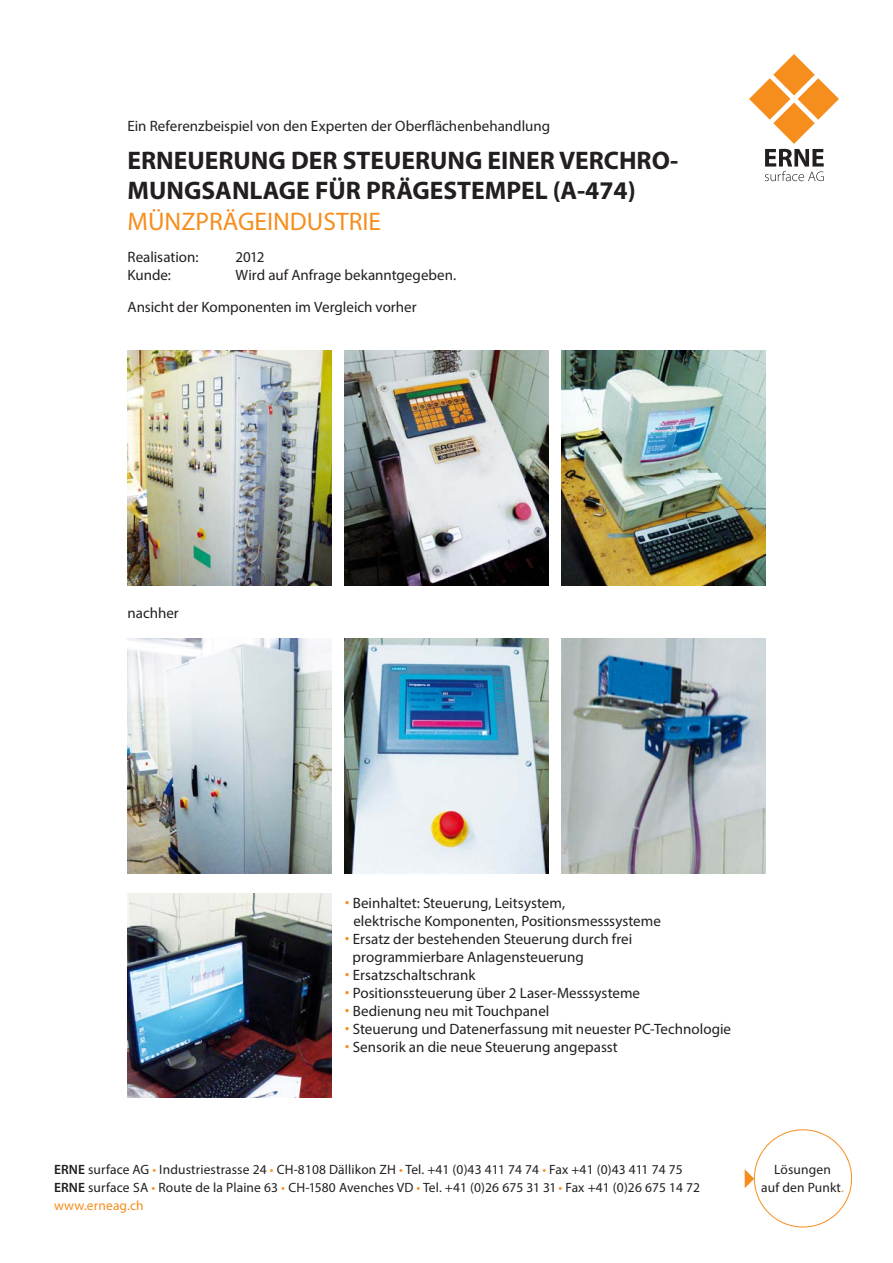
<style>
.page{position:relative;width:893px;height:1263px;background:#fff}
.page>*{position:absolute;margin:0;border:0;box-sizing:border-box;transform-origin:0 0}
.t1{font:700 25.5px/30.6px "Myriad Pro";color:#231f20}
.t2{font:25.5px "Myriad Pro";color:#f68e1e}
.t3{font:15px/18px "Myriad Pro";color:#231f20}
.t4{font:13.5px/18px "Myriad Pro";letter-spacing:.01em;color:#231f20;text-align:center}
.s1{font-family:"Helvetica";color:#f68e1e}
.s2{font-weight:600}
.s3{color:#f68e1e}
</style>
<div class="page">
<svg style="left:745px;top:1169px;width:9px;height:19px"></svg>
<svg style="left:749px;top:54px;width:90px;height:127px"></svg>
<img style="left:128px;top:351px;width:204px;height:234px">
<img style="left:344px;top:351px;width:205px;height:234px">
<img style="left:561px;top:351px;width:204px;height:234px">
<img style="left:128px;top:638px;width:204px;height:235px">
<img style="left:344px;top:638px;width:205px;height:235px">
<img style="left:561px;top:638px;width:204px;height:235px">
<img style="left:128px;top:894px;width:204px;height:204px">
<p class="t3" style="left:128px;top:117px;width:424px">Ein Referenzbeispiel von den Experten der Oberflächenbehandlung</p>
<h1 class="t1" style="left:128px;top:144px;width:552px">ERNEUERUNG DER STEUERUNG EINER VERCHRO-<br>MUNGSANLAGE FÜR PRÄGESTEMPEL (A-474)</h1>
<h1 class="t2" style="left:128px;top:206px;width:255px">MÜNZPRÄGEINDUSTRIE</h1>
<p class="t3" style="left:128px;top:248px;width:72px">Realisation:</p>
<p class="t3" style="left:236px;top:248px;width:30px">2012</p>
<p class="t3" style="left:128px;top:266px;width:45px">Kunde:</p>
<p class="t3" style="left:236px;top:266px;width:222px">Wird auf Anfrage bekanntgegeben.</p>
<p class="t3" style="left:128px;top:298px;width:291px">Ansicht der Komponenten im Vergleich vorher</p>
<p class="t3" style="left:128px;top:604px;width:53px">nachher</p>
<p class="t3" style="left:353px;top:894px;width:309px;text-indent:-9px"><span class="s1">•</span> Beinhaltet: Steuerung, Leitsystem,<br>elektrische Komponenten, Positionsmesssysteme</p>
<p class="t3" style="left:353px;top:930px;width:281px;text-indent:-8px"><span class="s1">•</span> Ersatz der bestehenden Steuerung durch frei programmierbare Anlagensteuerung</p>
<p class="t3" style="left:344px;top:966px;width:133px"><span class="s1">•</span> Ersatzschaltschrank</p>
<p class="t3" style="left:344px;top:984px;width:297px"><span class="s1">•</span> Positionssteuerung über 2 Laser-Messsysteme</p>
<p class="t3" style="left:344px;top:1002px;width:207px"><span class="s1">•</span> Bedienung neu mit Touchpanel</p>
<p class="t3" style="left:344px;top:1020px;width:388px"><span class="s1">•</span> Steuerung und Datenerfassung mit neuester PC-Technologie</p>
<p class="t3" style="left:344px;top:1038px;width:275px"><span class="s1">•</span> Sensorik an die neue Steuerung angepasst</p>
<p class="t4" style="left:54px;top:1160px;width:648px;text-align:left"><span class="s2">ERNE</span> surface AG <span class="s3">•</span> Industriestrasse 24 <span class="s3">•</span> CH-8108 Dällikon ZH <span class="s3">•</span> Tel. +41 (0)43 411 74 74 <span class="s3">•</span> Fax +41 (0)43 411 74 75<br><span class="s2">ERNE</span> surface SA <span class="s3">•</span> Route de la Plaine 63 <span class="s3">•</span> CH-1580 Avenches VD <span class="s3">•</span> Tel. +41 (0)26 675 31 31 <span class="s3">•</span> Fax +41 (0)26 675 14 72 <span class="s3">www.erneag.ch</span></p>
<p class="t4" style="left:761px;top:1160px;width:84px">Lösungen<br>auf den Punkt<span class="s3">.</span></p>
</div>
